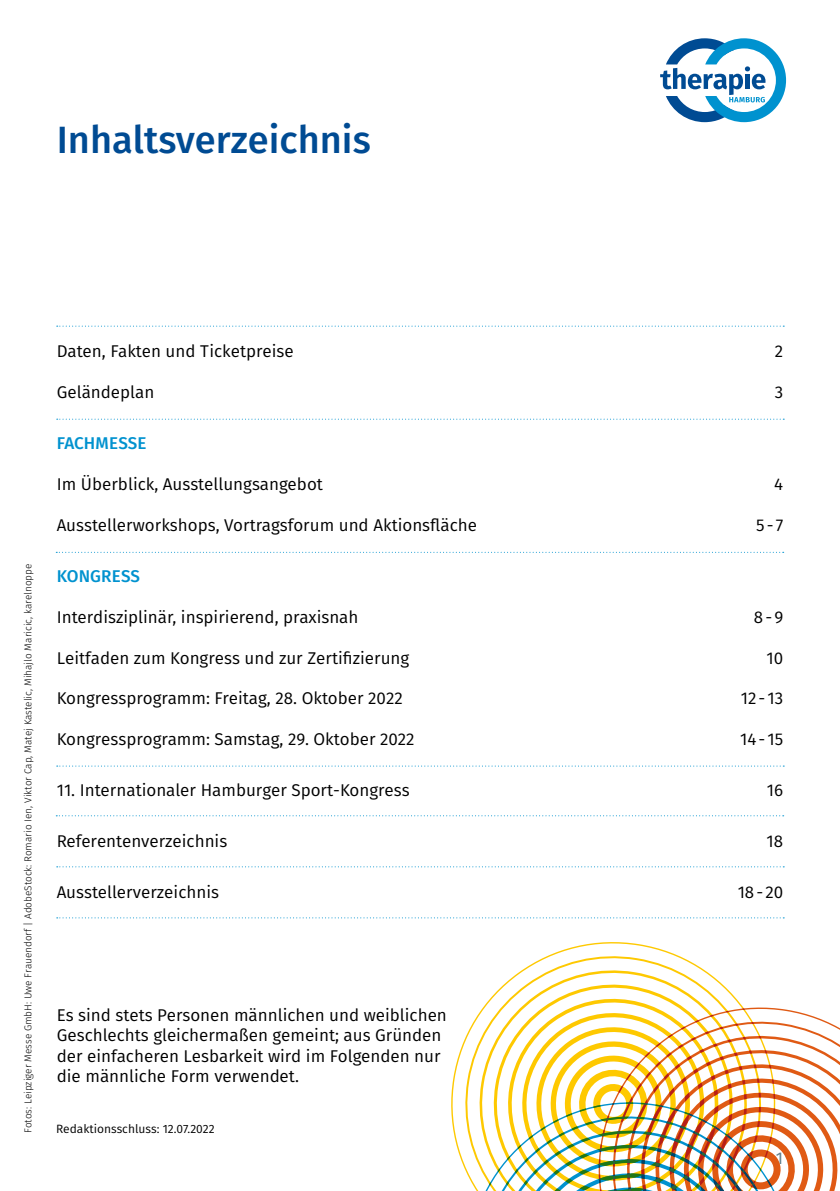
<style>
.page{position:relative;width:840px;height:1191px;background:#fff}
.page>*{position:absolute;margin:0;border:0;box-sizing:border-box;transform-origin:0 0}
.t1{font:500 38px "Fira Sans";color:#004b93}
.t2{font:17px/20.4px "Fira Sans";color:#000}
.t3{font:500 17px "Fira Sans";letter-spacing:.01em;color:#0092cf}
.t4{font:17px "Fira Sans";color:#627f8d}
.t5{font:12px "Fira Sans";color:#000}
.t6{font:300 10px "Fira Sans";color:#000}
</style>
<div class="page">
<svg style="left:660px;top:38px;width:125px;height:84px"></svg>
<svg style="left:451px;top:942px;width:288px;height:223px"></svg>
<svg style="left:593px;top:1002px;width:246px;height:189px"></svg>
<svg style="left:463px;top:1008px;width:333px;height:183px"></svg>
<svg style="left:57px;top:866px;width:726px;height:1px"></svg>
<svg style="left:57px;top:917px;width:726px;height:1px"></svg>
<svg style="left:57px;top:765px;width:724px;height:1px"></svg>
<svg style="left:56px;top:815px;width:727px;height:1px"></svg>
<svg style="left:57px;top:326px;width:726px;height:1px"></svg>
<svg style="left:57px;top:419px;width:726px;height:1px"></svg>
<svg style="left:56px;top:552px;width:727px;height:1px"></svg>
<h1 class="t1" style="left:57px;top:109px;width:315px">Inhaltsverzeichnis</h1>
<p class="t6" style="left:21px;top:1133px;width:571px;rotate:-90deg">Fotos: Leipziger Messe GmbH: Uwe Frauendorf | AdobeStock: Romario Ien, Viktor Cap, Matej Kastelic, Mihajlo Maricic, karelnoppe</p>
<p class="t2" style="left:57px;top:341px;width:238px">Daten, Fakten und Ticketpreise</p>
<p class="t2" style="left:774px;top:341px;width:10px">2</p>
<p class="t2" style="left:57px;top:382px;width:99px">Geländeplan</p>
<p class="t2" style="left:774px;top:382px;width:10px">3</p>
<p class="t3" style="left:57px;top:429px;width:91px">FACHMESSE</p>
<p class="t2" style="left:57px;top:474px;width:267px">Im Überblick, Ausstellungsangebot</p>
<p class="t2" style="left:773px;top:474px;width:10px">4</p>
<p class="t2" style="left:57px;top:514px;width:421px">Ausstellerworkshops, Vortragsforum und Aktionsfläche</p>
<p class="t2" style="left:755px;top:514px;width:29px">5-7</p>
<p class="t3" style="left:57px;top:562px;width:85px">KONGRESS</p>
<p class="t2" style="left:57px;top:606px;width:303px">Interdisziplinär, inspirierend, praxisnah</p>
<p class="t2" style="left:753px;top:606px;width:31px">8-9</p>
<p class="t2" style="left:57px;top:647px;width:354px">Leitfaden zum Kongress und zur Zertifizierung</p>
<p class="t2" style="left:766px;top:647px;width:18px">10</p>
<p class="t2" style="left:57px;top:688px;width:347px">Kongressprogramm: Freitag, 28. Oktober 2022</p>
<p class="t2" style="left:740px;top:688px;width:44px">12-13</p>
<p class="t2" style="left:57px;top:729px;width:359px">Kongressprogramm: Samstag, 29. Oktober 2022</p>
<p class="t2" style="left:739px;top:729px;width:45px">14-15</p>
<p class="t2" style="left:57px;top:780px;width:354px">11. Internationaler Hamburger Sport-Kongress</p>
<p class="t2" style="left:766px;top:780px;width:18px">16</p>
<p class="t2" style="left:57px;top:831px;width:172px">Referentenverzeichnis</p>
<p class="t2" style="left:766px;top:831px;width:18px">18</p>
<p class="t2" style="left:57px;top:882px;width:164px">Ausstellerverzeichnis</p>
<p class="t2" style="left:737px;top:882px;width:47px">18-20</p>
<p class="t2" style="left:57px;top:1004px;width:391px">Es sind stets Personen männlichen und weiblichen Geschlechts gleichermaßen gemeint; aus Gründen der einfacheren Lesbarkeit wird im Folgenden nur die männliche Form verwendet.</p>
<p class="t5" style="left:56px;top:1120px;width:160px">Redaktionsschluss: 12.07.2022</p>
<p class="t4" style="left:775px;top:1145px;width:9px">1</p>
</div>
